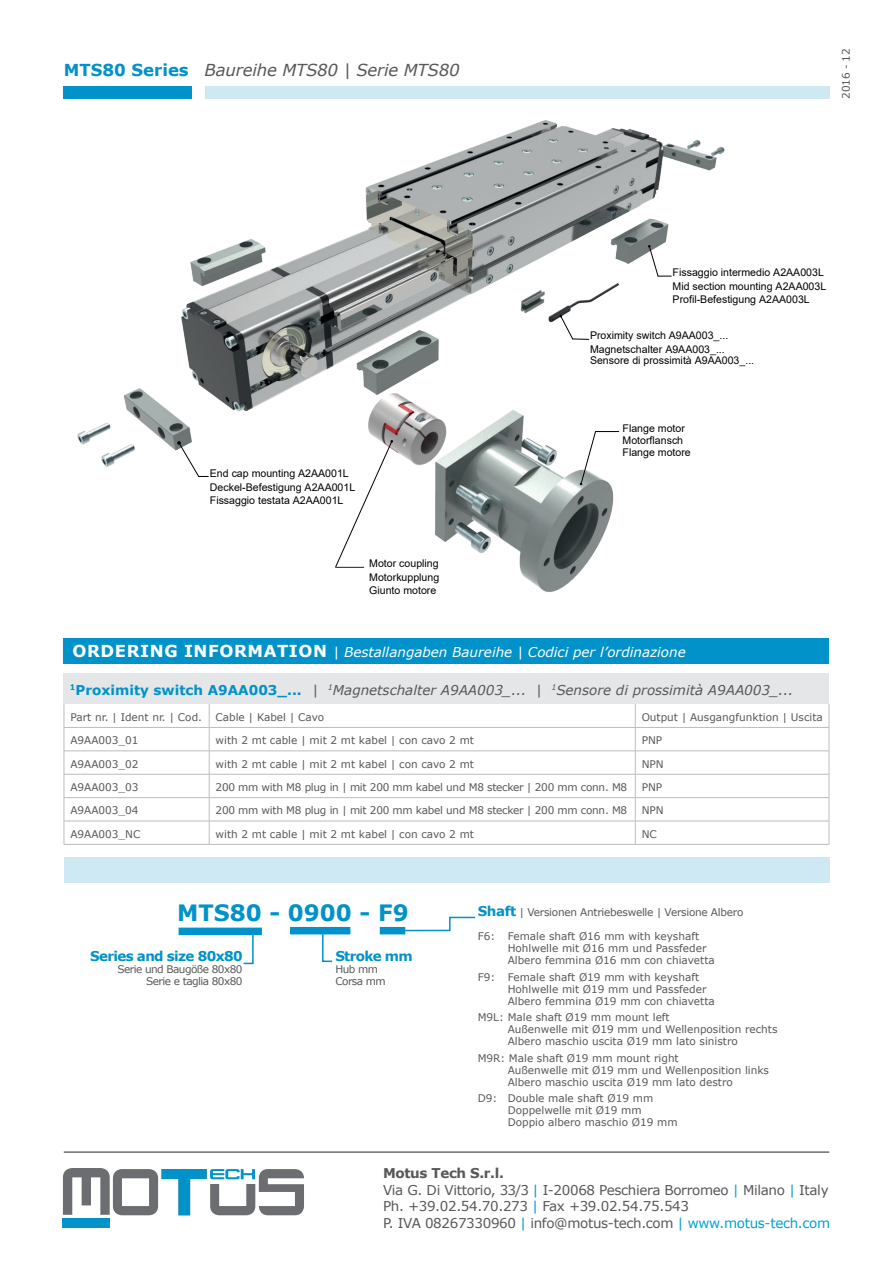
<style>
.page{position:relative;width:893px;height:1263px;background:#fff}
.page>*{position:absolute;margin:0;border:0;box-sizing:border-box;transform-origin:0 0}
.t1{font:700 22.5px "Verdana";color:#0092c8}
.t2{font:italic 16.5px "Verdana";letter-spacing:-.01em;color:#57585a}
.t3{font:13.5px/16.5px "Verdana";letter-spacing:-.025em;color:#57585a}
.t4{font:italic 13.5px "Verdana";color:#57585a}
.t5{font:italic 13.5px "Verdana";color:#fff}
.t6{font:700 13.5px "Verdana";letter-spacing:-.05em;color:#0092c8}
.t7{font:10.65px/13.4px "Arial";color:#000001}
.t8{font:10.5px/12px "Verdana";color:#57585a}
.t9{font:10.5px "Verdana";letter-spacing:-.025em;color:#57585a}
.t10{font:10.5px/12px "Verdana";letter-spacing:-.05em;color:#57585a;text-align:right}
.s1{font-weight:700;font-style:normal;color:#0092c8}
.s2{font-weight:700;font-style:normal;font-size:16.5px}
.s3{font-weight:700;font-size:13.5px;color:#0092c8}
.s4{font-weight:700}
.s5{color:#00a1d2}
</style>
<div class="page">
<hr style="left:64px;top:1151px;width:765px;height:2px;background:#6c6d70">
<div style="left:63px;top:1218px;width:47px;height:10px;background:#0092c8"></div>
<svg style="left:63px;top:1168px;width:241px;height:47px"></svg>
<div style="left:64px;top:638px;width:765px;height:25px;background:#0092c8"></div>
<div style="left:64px;top:673px;width:765px;height:31px;background:#e5e6e8"></div>
<svg style="left:65px;top:704px;width:764px;height:140px"></svg>
<hr style="left:64px;top:727px;width:145px;height:1px;background:#bcbdc0">
<hr style="left:209px;top:727px;width:426px;height:1px;background:#bcbdc0">
<hr style="left:635px;top:727px;width:194px;height:1px;background:#bcbdc0">
<hr style="left:64px;top:750px;width:145px;height:1px;background:#bcbdc0">
<hr style="left:209px;top:750px;width:426px;height:1px;background:#bcbdc0">
<hr style="left:635px;top:750px;width:194px;height:1px;background:#bcbdc0">
<hr style="left:64px;top:774px;width:145px;height:1px;background:#bcbdc0">
<hr style="left:209px;top:774px;width:426px;height:1px;background:#bcbdc0">
<hr style="left:635px;top:774px;width:194px;height:1px;background:#bcbdc0">
<hr style="left:64px;top:797px;width:145px;height:1px;background:#bcbdc0">
<hr style="left:209px;top:797px;width:426px;height:1px;background:#bcbdc0">
<hr style="left:635px;top:797px;width:194px;height:1px;background:#bcbdc0">
<hr style="left:64px;top:821px;width:145px;height:1px;background:#bcbdc0">
<svg style="left:64px;top:704px;width:1px;height:140px"></svg>
<hr style="left:209px;top:821px;width:426px;height:1px;background:#bcbdc0">
<svg style="left:209px;top:704px;width:1px;height:140px"></svg>
<hr style="left:635px;top:821px;width:194px;height:1px;background:#bcbdc0">
<svg style="left:635px;top:704px;width:1px;height:140px"></svg>
<svg style="left:829px;top:704px;width:1px;height:140px"></svg>
<hr style="left:64px;top:844px;width:145px;height:1px;background:#bcbdc0">
<hr style="left:209px;top:844px;width:426px;height:1px;background:#bcbdc0">
<hr style="left:635px;top:844px;width:194px;height:1px;background:#bcbdc0">
<div style="left:380px;top:927px;width:25px;height:7px;background:#0092c8"></div>
<div style="left:290px;top:927px;width:60px;height:7px;background:#0092c8"></div>
<div style="left:179px;top:927px;width:83px;height:8px;background:#0092c8"></div>
<svg style="left:242px;top:927px;width:12px;height:38px"></svg>
<div style="left:64px;top:858px;width:766px;height:25px;background:#cee8f4"></div>
<svg style="left:321px;top:934px;width:13px;height:29px"></svg>
<svg style="left:395px;top:916px;width:81px;height:16px"></svg>
<img style="left:63px;top:86px;width:767px;height:557px">
<svg style="left:580px;top:431px;width:39px;height:54px"></svg>
<svg style="left:335px;top:440px;width:58px;height:128px"></svg>
<svg style="left:177px;top:441px;width:31px;height:36px"></svg>
<svg style="left:648px;top:245px;width:23px;height:32px"></svg>
<svg style="left:559px;top:315px;width:30px;height:25px"></svg>
<h2 class="t2" style="left:64px;top:63px;width:397px"><span class="s1">MTS80 Series</span> Baureihe MTS80 | Serie MTS80</h2>
<p class="t8" style="left:841px;top:99px;width:52px;rotate:-90deg">2016 - 12</p>
<p class="t7" style="left:673px;top:267px;width:155px">Fissaggio intermedio A2AA003L<br>Mid section mounting A2AA003L<br>Profil-Befestigung A2AA003L</p>
<p class="t7" style="left:590px;top:330px;width:140px">Proximity switch A9AA003_...<br>Magnetschalter A9AA003_...</p>
<p class="t7" style="left:590px;top:355px;width:166px">Sensore di prossimità A9AA003_...</p>
<p class="t7" style="left:623px;top:423px;width:64px;line-height:12.3px">Flange motor<br>Motorflansch</p>
<p class="t7" style="left:210px;top:468px;width:147px">End cap mounting A2AA001L<br>Deckel-Befestigung A2AA001L</p>
<p class="t7" style="left:210px;top:494px;width:135px">Fissaggio testata A2AA001L</p>
<p class="t7" style="left:369px;top:558px;width:72px">Motor coupling<br>Motorkupplung</p>
<p class="t7" style="left:369px;top:584px;width:69px">Giunto motore</p>
<p class="t7" style="left:623px;top:447px;width:70px">Flange motore</p>
<p class="t5" style="left:73px;top:646px;width:615px"><span class="s2">ORDERING INFORMATION</span> | Bestallangaben Baureihe | Codici per l’ordinazione</p>
<p class="t4" style="left:70px;top:684px;width:725px"><sup>1</sup><span class="s1">Proximity switch A9AA003_...</span> | <sup>1</sup>Magnetschalter A9AA003_... | <sup>1</sup>Sensore di prossimità A9AA003_...</p>
<p class="t8" style="left:70px;top:712px;width:133px">Part nr. | Ident nr. | Cod.</p>
<p class="t8" style="left:216px;top:712px;width:110px">Cable | Kabel | Cavo</p>
<p class="t8" style="left:642px;top:712px;width:183px">Output | Ausgangfunktion | Uscita</p>
<p class="t8" style="left:70px;top:735px;width:70px">A9AA003_01</p>
<p class="t8" style="left:216px;top:735px;width:260px">with 2 mt cable | mit 2 mt kabel | con cavo 2 mt</p>
<p class="t8" style="left:642px;top:735px;width:22px">PNP</p>
<p class="t8" style="left:70px;top:758px;width:70px">A9AA003_02</p>
<p class="t8" style="left:216px;top:758px;width:260px">with 2 mt cable | mit 2 mt kabel | con cavo 2 mt</p>
<p class="t8" style="left:642px;top:758px;width:24px">NPN</p>
<p class="t8" style="left:70px;top:782px;width:70px">A9AA003_03</p>
<p class="t9" style="left:216px;top:783px;width:413px">200 mm with M8 plug in | mit 200 mm kabel und M8 stecker | 200 mm conn. M8</p>
<p class="t8" style="left:642px;top:782px;width:22px">PNP</p>
<p class="t8" style="left:70px;top:805px;width:70px">A9AA003_04</p>
<p class="t9" style="left:216px;top:806px;width:413px">200 mm with M8 plug in | mit 200 mm kabel und M8 stecker | 200 mm conn. M8</p>
<p class="t8" style="left:642px;top:805px;width:24px">NPN</p>
<p class="t8" style="left:70px;top:829px;width:72px">A9AA003_NC</p>
<p class="t8" style="left:216px;top:829px;width:260px">with 2 mt cable | mit 2 mt kabel | con cavo 2 mt</p>
<p class="t8" style="left:642px;top:829px;width:17px">NC</p>
<h1 class="t1" style="left:177px;top:904px;width:233px">MTS80 - 0900 - F9</h1>
<p class="t6" style="left:90px;top:950px;width:154px">Series and size 80x80</p>
<p class="t10" style="left:117px;top:963px;width:127px">Serie und Baugöße 80x80<br>Serie e taglia 80x80</p>
<p class="t6" style="left:335px;top:951px;width:79px">Stroke mm</p>
<p class="t10" style="left:335px;top:964px;width:52px;text-align:left">Hub mm<br>Corsa mm</p>
<p class="t9" style="left:478px;top:908px;width:267px"><span class="s3">Shaft</span> | Versionen Antriebeswelle | Versione Albero</p>
<p class="t8" style="left:508px;top:931px;width:209px;text-indent:-30px">F6: Female shaft Ø16 mm with keyshaft<br>Hohlwelle mit Ø16 mm und Passfeder<br>Albero femmina Ø16 mm con chiavetta</p>
<p class="t8" style="left:508px;top:971px;width:209px;text-indent:-30px">F9: Female shaft Ø19 mm with keyshaft<br>Hohlwelle mit Ø19 mm und Passfeder<br>Albero femmina Ø19 mm con chiavetta</p>
<p class="t8" style="left:508px;top:1012px;width:271px;text-indent:-30px">M9L: Male shaft Ø19 mm mount left<br>Außenwelle mit Ø19 mm und Wellenposition rechts<br>Albero maschio uscita Ø19 mm lato sinistro</p>
<p class="t8" style="left:508px;top:1052px;width:263px;text-indent:-30px">M9R: Male shaft Ø19 mm mount right<br>Außenwelle mit Ø19 mm und Wellenposition links<br>Albero maschio uscita Ø19 mm lato destro</p>
<p class="t8" style="left:508px;top:1093px;width:171px;text-indent:-30px">D9: Double male shaft Ø19 mm<br>Doppelwelle mit Ø19 mm<br>Doppio albero maschio Ø19 mm</p>
<p class="t3" style="left:383px;top:1166px;width:449px"><span class="s4">Motus Tech S.r.l.<br></span>Via G. Di Vittorio, 33/3 <span class="s5">|</span> I-20068 Peschiera Borromeo <span class="s5">|</span> Milano <span class="s5">|</span> Italy Ph. +39.02.54.70.273 <span class="s5">|</span> Fax +39.02.54.75.543<br>P. IVA 08267330960 <span class="s5">|</span> info@motus-tech.com <span class="s5">| www.motus-tech.com</span></p>
</div>
